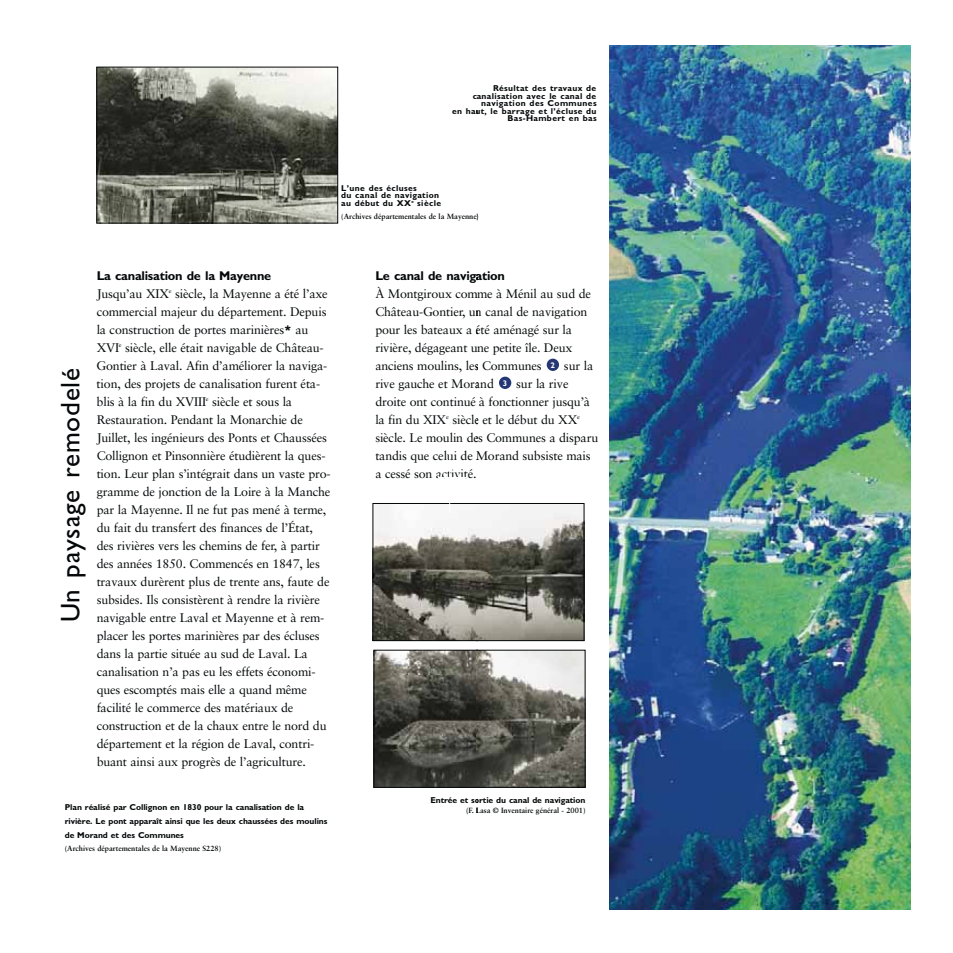
<style>
.page{position:relative;width:953px;height:953px;background:#fff}
.page>*{position:absolute;margin:0;border:0;box-sizing:border-box;transform-origin:0 0}
.t1{font:27px "M Gill Sans";letter-spacing:.03em;color:#040809}
.t2{font:700 12.75px "M Gill Sans";letter-spacing:-.02em;color:#040809}
.t3{font:12.45px/18px "Sabon";letter-spacing:-.015em;color:#040809}
.t4{font:700 8.55px/13.5px "M Gill Sans";letter-spacing:-.01em;color:#040809}
.t5{font:700 8.55px/7.5px "M Gill Sans";letter-spacing:.04em;color:#040809;text-align:right}
.t6{font:700 8.55px/15px "M Gill Sans";letter-spacing:.045em;color:#040809;text-align:right}
.t7{font:700 8.1px "M Gill Sans";color:#fff}
.t8{font:700 7.5px "Sabon";color:#040809}
.s1{font-family:"Franklin Gothic";font-weight:800}
</style>
<div class="page">
<img style="left:99px;top:69px;width:237px;height:152px">
<div style="left:97px;top:67px;width:241px;height:156px;border:1px solid #040809"></div>
<div style="left:499px;top:376px;width:12px;height:13px;background:#253675;border-radius:50%"></div>
<div style="left:546px;top:358px;width:13px;height:13px;background:#253675;border-radius:50%"></div>
<img style="left:609px;top:46px;width:301px;height:863px">
<svg style="left:373px;top:503px;width:211px;height:137px"></svg>
<svg style="left:374px;top:650px;width:211px;height:137px;background:#686760"></svg>
<hr style="left:449px;top:441px;width:1px;height:72px;background:#fff">
<div style="left:684px;top:9px;width:19px;height:19px;border:1px solid #fff;border-radius:50%"></div>
<div style="left:684px;top:926px;width:19px;height:19px;border:1px solid #fff;border-radius:50%"></div>
<div style="left:440px;top:468px;width:19px;height:19px;border:1px solid #fff;border-radius:50%"></div>
<div style="left:928px;top:468px;width:19px;height:19px;border:1px solid #fff;border-radius:50%"></div>
<p class="t6" style="left:481px;top:82px;width:117px">Résultat des travaux de navigation des Communes<br>Bas-Hambert en bas</p>
<p class="t5" style="left:452px;top:89px;width:146px;line-height:15px">canalisation avec le canal de<br>en haut, le barrage et l’écluse du</p>
<p class="t5" style="left:341px;top:185px;width:102px;text-align:left">L’une des écluses<br>du canal de navigation au début du XX<sup>e</sup> siècle</p>
<p class="t8" style="left:341px;top:213px;width:139px">(Archives départementales de la Mayenne)</p>
<h1 class="t1" style="left:59px;top:622px;width:256px;rotate:-90deg">Un paysage remodelé</h1>
<p class="t2" style="left:97px;top:270px;width:176px">La canalisation de la Mayenne</p>
<p class="t3" style="left:97px;top:285px;width:235px">Jusqu’au XIX<sup>e</sup> siècle, la Mayenne a été l’axe commercial majeur du département. Depuis la construction de portes marinières<span class="s1">*</span> au XVI<sup>e</sup> siècle, elle était navigable de Château-Gontier à Laval. Afin d’améliorer la naviga&shy;tion, des projets de canalisation furent éta&shy;blis à la fin du XVIII<sup>e</sup> siècle et sous la Restauration. Pendant la Monarchie de Juillet, les ingénieurs des Ponts et Chaussées Collignon et Pinsonnière étudièrent la ques&shy;tion. Leur plan s’intégrait dans un vaste pro&shy;gramme de jonction de la Loire à la Manche par la Mayenne. Il ne fut pas mené à terme, du fait du transfert des finances de l’État, des rivières vers les chemins de fer, à partir des années 1850. Commencés en 1847, les travaux durèrent plus de trente ans, faute de subsides. Ils consistèrent à rendre la rivière navigable entre Laval et Mayenne et à rem&shy;placer les portes marinières par des écluses dans la partie située au sud de Laval. La canalisation n’a pas eu les effets économi&shy;ques escomptés mais elle a quand même facilité le commerce des matériaux de construction et de la chaux entre le nord du département et la région de Laval, contri&shy;buant ainsi aux progrès de l’agriculture.</p>
<p class="t4" style="left:65px;top:801px;width:264px">Plan réalisé par Collignon en 1830 pour la canalisation de la rivière. Le pont apparaît ainsi que les deux chaussées des moulins de Morand et des Communes</p>
<p class="t8" style="left:65px;top:845px;width:158px">(Archives départementales de la Mayenne S228)</p>
<p class="t2" style="left:375px;top:270px;width:131px">Le canal de navigation</p>
<p class="t3" style="left:375px;top:285px;width:224px">À Montgiroux comme à Ménil au sud de Château-Gontier, un canal de navigation pour les bateaux a été aménagé sur la rivière, dégageant une petite île. Deux anciens moulins, les Communes<br>rive gauche et Morand<br>droite ont continué à fonctionner jusqu’à la fin du XIX<sup>e</sup> siècle et le début du XX<sup>e </sup>siècle. Le moulin des Communes a disparu tandis que celui de Morand subsiste mais a cessé son activité.</p>
<p class="t3" style="left:516px;top:357px;width:78px;text-indent:48px">sur la sur la rive</p>
<p class="t7" style="left:550px;top:361px;width:6px">2</p>
<p class="t7" style="left:502px;top:379px;width:6px">3</p>
<p class="t4" style="left:430px;top:793px;width:156px">Entrée et sortie du canal de navigation</p>
<p class="t8" style="left:466px;top:807px;width:121px">(F. Lasa © Inventaire général - 2001)</p>
</div>
